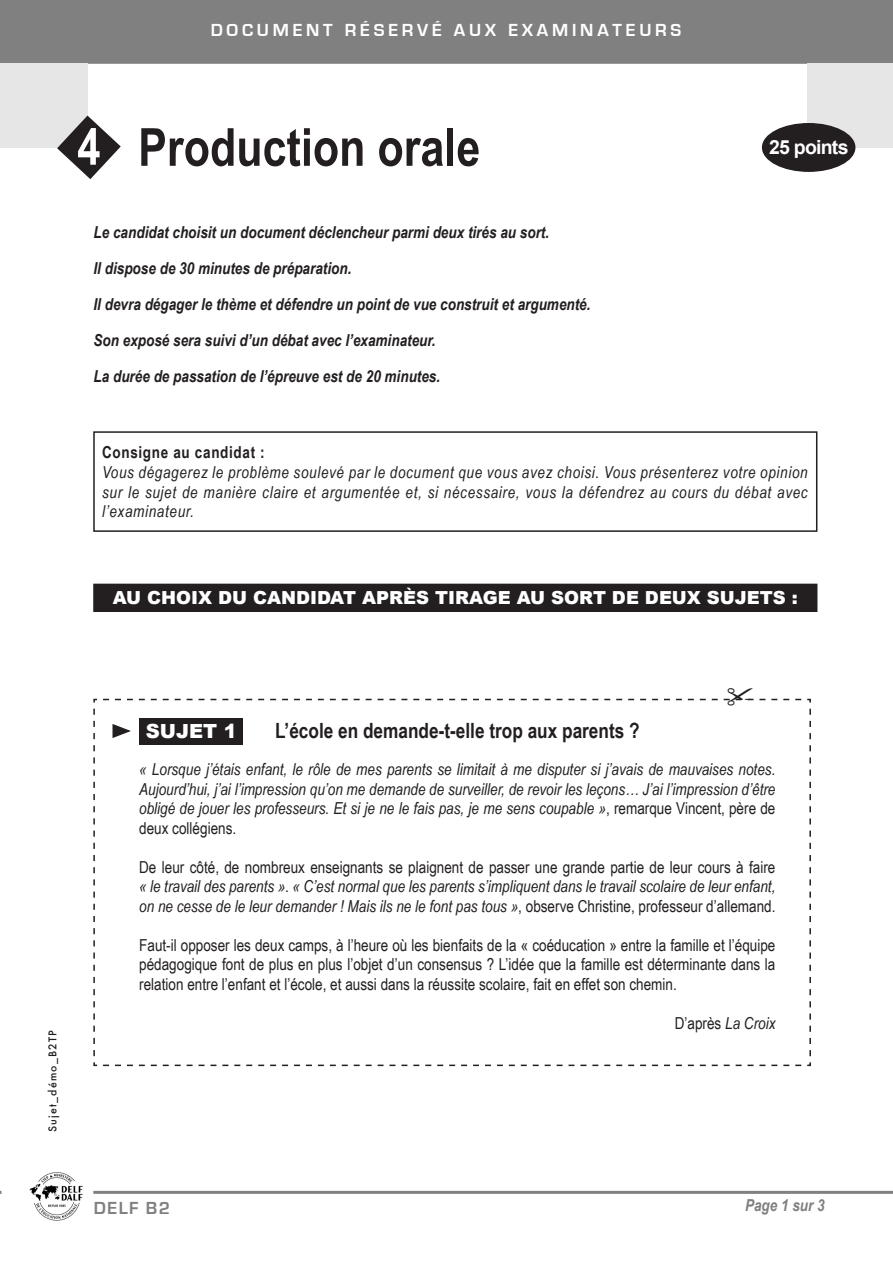
<style>
.page{position:relative;width:893px;height:1263px;background:#fff}
.page>*{position:absolute;margin:0;border:0;box-sizing:border-box;transform-origin:0 0}
.t1{font:700 52.5px "Arial Narrow";color:#231f20}
.t2{font:700 51px "Arial Narrow";color:#fff}
.t3{font:700 21px "Arial Narrow";color:#231f20}
.t4{font:700 19.5px "Arial";letter-spacing:-.04em;color:#fff}
.t5{font:900 19.5px "Arial";color:#fff}
.t6{font:900 18px "Arial";color:#fff}
.t7{font:700 18px "Eurostile";letter-spacing:.21em;color:#fff}
.t8{font:700 18px "Eurostile";letter-spacing:.08em;color:#808080}
.t9{font:italic 16.5px/19.5px "Arial Narrow";color:#231f20;text-align:justify}
.t10{font:16.5px/19.5px "Arial Narrow";color:#231f20;text-align:justify}
.t11{font:italic 700 16.5px "Arial Narrow";color:#231f20}
.t12{font:700 16.5px "Arial Narrow";letter-spacing:.04em;color:#231f20}
.t13{font:italic 700 16.5px "Arial Narrow";color:#808080}
.t14{font:500 10.5px "Futura";letter-spacing:.11em;color:#231f20}
.s1{font-style:normal}
.s2{font-style:italic}
</style>
<div class="page">
<hr style="left:93px;top:1191px;width:800px;height:3px;background:#808080">
<img style="left:29px;top:1172px;width:54px;height:49px">
<div style="left:0;top:0;width:893px;height:64px;background:#808080;border:2px solid #808080"></div>
<div style="left:808px;top:63px;width:85px;height:85px;background:#e6e6e6"></div>
<div style="left:0;top:63px;width:88px;height:85px;background:#e6e6e6"></div>
<div style="left:763px;top:124px;width:92px;height:47px;background:#231f20;border-radius:50%"></div>
<div style="left:762px;top:123px;width:93px;height:49px;border:2px solid #231f20;border-radius:50%"></div>
<svg style="left:57px;top:116px;width:64px;height:63px"></svg>
<div style="left:94px;top:584px;width:723px;height:27px;background:#231f20"></div>
<div style="left:93px;top:584px;width:724px;height:28px;border:2px solid #231f20"></div>
<div style="left:93px;top:431px;width:724px;height:101px;border:2px solid #231f20"></div>
<svg style="left:93px;top:698px;width:718px;height:368px"></svg>
<p class="t7" style="left:211px;top:20px;width:472px">DOCUMENT RÉSERVÉ AUX EXAMINATEURS</p>
<p class="t2" style="left:77px;top:108px;width:25px">4</p>
<p class="t1" style="left:138px;top:108px;width:344px">Production orale</p>
<p class="t4" style="left:769px;top:135px;width:81px">25 points</p>
<p class="t11" style="left:94px;top:220px;width:457px">Le candidat choisit un document déclencheur parmi deux tirés au sort.</p>
<p class="t11" style="left:94px;top:256px;width:259px">Il dispose de 30 minutes de préparation.</p>
<p class="t11" style="left:94px;top:292px;width:499px">Il devra dégager le thème et défendre un point de vue construit et argumenté.</p>
<p class="t11" style="left:94px;top:328px;width:344px">Son exposé sera suivi d’un débat avec l’examinateur.</p>
<p class="t11" style="left:94px;top:364px;width:348px">La durée de passation de l’épreuve est de 20 minutes.</p>
<p class="t12" style="left:102px;top:440px;width:164px">Consigne au candidat :</p>
<p class="t9" style="left:102px;top:462px;width:707px">Vous dégagerez le problème soulevé par le document que vous avez choisi. Vous présenterez votre opinion sur le sujet de manière claire et argumentée et, si nécessaire, vous la défendrez au cours du débat avec l’examinateur.</p>
<p class="t6" style="left:113px;top:584px;width:687px">AU CHOIX DU CANDIDAT APRÈS TIRAGE AU SORT DE DEUX SUJETS :</p>
<p class="t14" style="left:45px;top:1132px;width:103px;rotate:-90deg">Sujet_démo_B2TP</p>
<p class="t3" style="left:275px;top:714px;width:366px">L’école en demande-t-elle trop aux parents ?</p>
<p class="t9" style="left:139px;top:759px;width:638px">« Lorsque j’étais enfant, le rôle de mes parents se limitait à me disputer si j’avais de mauvaises notes.<br>Aujourd’hui, j’ai l’impression qu’on me demande de surveiller, de revoir les leçons… J’ai l’impression d’être obligé de jouer les professeurs. Et si je ne le fais pas, je me sens coupable »<span class="s1">, remarque Vincent, père de deux collégiens.</span></p>
<p class="t10" style="left:139px;top:857px;width:638px">De leur côté, de nombreux enseignants se plaignent de passer une grande partie de leur cours à faire</p>
<p class="t9" style="left:139px;top:876px;width:638px">« le travail des parents »<span class="s1">.</span> « C’est normal que les parents s’impliquent dans le travail scolaire de leur enfant, on ne cesse de le leur demander ! Mais ils ne le font pas tous »<span class="s1">, observe Christine, professeur d’allemand.</span></p>
<p class="t10" style="left:139px;top:935px;width:638px">Faut-il opposer les deux camps, à l’heure où les bienfaits de la « coéducation » entre la famille et l’équipe pédagogique font de plus en plus l’objet d’un consensus ? L’idée que la famille est déterminante dans la relation entre l’enfant et l’école, et aussi dans la réussite scolaire, fait en effet son chemin.</p>
<p class="t10" style="left:675px;top:1013px;width:102px">D’après <span class="s2">La Croix</span></p>
<p class="t5" style="left:146px;top:717px;width:92px">SUJET 1</p>
<p class="t8" style="left:94px;top:1198px;width:78px">DELF B2</p>
<p class="t13" style="left:745px;top:1192px;width:81px">Page 1 sur 3</p>
</div>
